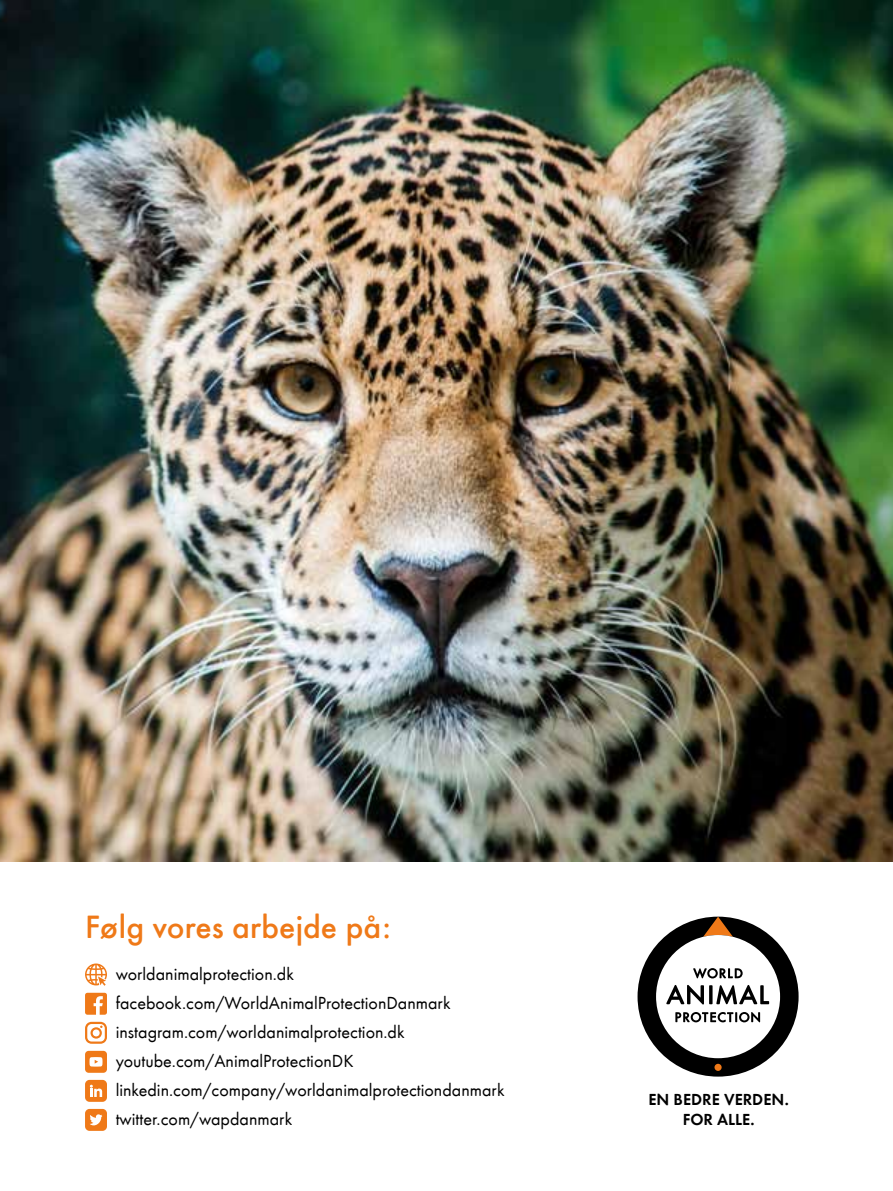
<style>
.page{position:relative;width:893px;height:1191px;background:#fff}
.page>*{position:absolute;margin:0;border:0;box-sizing:border-box;transform-origin:0 0}
.t1{font:500 33.6px "Futura Round";color:#ef7918}
.t2{font:18px/29.1px "Futura Round";color:#000}
.t3{font:600 16.5px/19.8px "Futura Round";color:#000;text-align:center}
</style>
<div class="page">
<img style="left:0;top:0;width:893px;height:861px">
<div style="left:637px;top:916px;width:162px;height:160px;background:#000;border-radius:50%"></div>
<svg style="left:703px;top:916px;width:30px;height:20px"></svg>
<svg style="left:714px;top:1063px;width:8px;height:7px"></svg>
<div style="left:656px;top:935px;width:124px;height:123px;background:#fff;border-radius:50%"></div>
<svg style="left:666px;top:968px;width:103px;height:54px"></svg>
<svg style="left:85px;top:963px;width:22px;height:22px"></svg>
<svg style="left:85px;top:992px;width:22px;height:22px"></svg>
<svg style="left:85px;top:1021px;width:22px;height:22px"></svg>
<div style="left:85px;top:1050px;width:22px;height:22px;background:#ef7918;border-radius:4px"></div>
<svg style="left:90px;top:1057px;width:13px;height:9px"></svg>
<div style="left:85px;top:1079px;width:22px;height:22px;background:#ef7918;border-radius:5px"></div>
<svg style="left:90px;top:1084px;width:12px;height:13px"></svg>
<div style="left:85px;top:1109px;width:22px;height:21px;background:#ef7918;border-radius:5px"></div>
<svg style="left:90px;top:1114px;width:12px;height:12px"></svg>
<h1 class="t1" style="left:85px;top:902px;width:308px">Følg vores arbejde på:</h1>
<p class="t2" style="left:116px;top:958px;width:390px">worldanimalprotection.dk facebook.com/WorldAnimalProtectionDanmark instagram.com/worldanimalprotection.dk youtube.com/AnimalProtectionDK linkedin.com/company/worldanimalprotectiondanmark twitter.com/wapdanmark</p>
<p class="t3" style="left:648px;top:1088px;width:142px">EN BEDRE VERDEN.<br>FOR ALLE.</p>
</div>
